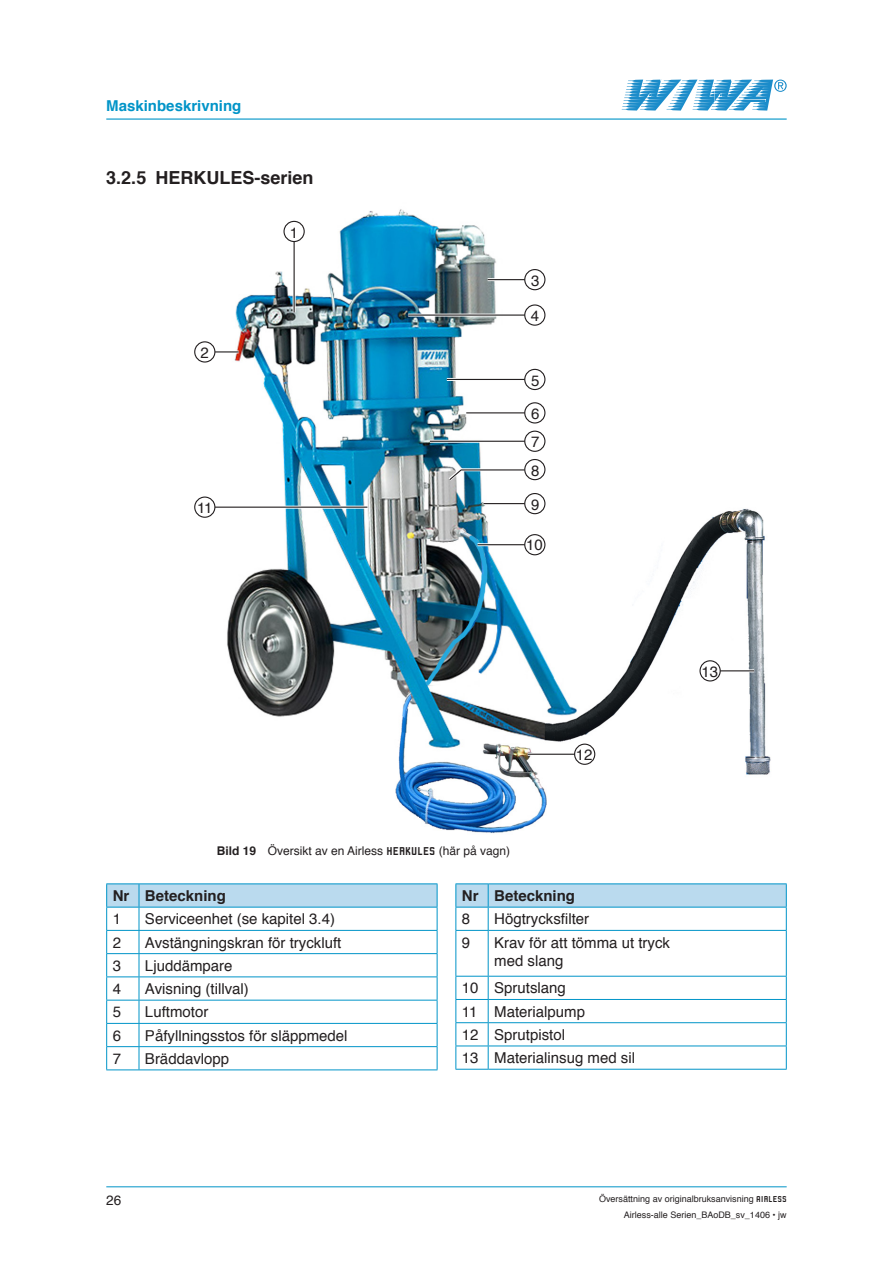
<style>
.page{position:relative;width:893px;height:1263px;background:#fff}
.page>*{position:absolute;margin:0;border:0;box-sizing:border-box;transform-origin:0 0}
.t1{font:700 18px "Helvetica";color:#231f20}
.t2{font:15px/23.2px "Helvetica";color:#231f20}
.t3{font:700 15px "Helvetica";color:#231f20}
.t4{font:700 15px "Helvetica";color:#0094c8}
.t5{font:13.5px "Helvetica";color:#231f20}
.t6{font:12px "Helvetica";color:#231f20}
.t7{font:9px/16.2px "Helvetica";color:#231f20;text-align:right}
.s1{font-weight:700}
.s2{font-family:"Robust ICG";font-weight:700}
</style>
<div class="page">
<hr style="left:106px;top:1186px;width:681px;height:1px;background:#0094c8">
<hr style="left:106px;top:118px;width:681px;height:2px;background:#0094c8">
<svg style="left:622px;top:80px;width:165px;height:31px"></svg>
<hr style="left:106px;top:883px;width:33px;height:1px;background:#0094c8">
<hr style="left:139px;top:883px;width:298px;height:1px;background:#0094c8">
<svg style="left:106px;top:884px;width:332px;height:185px"></svg>
<hr style="left:106px;top:953px;width:33px;height:1px;background:#0094c8">
<hr style="left:139px;top:953px;width:298px;height:1px;background:#0094c8">
<hr style="left:106px;top:976px;width:33px;height:1px;background:#0094c8">
<hr style="left:139px;top:976px;width:298px;height:1px;background:#0094c8">
<hr style="left:106px;top:1000px;width:33px;height:1px;background:#0094c8">
<hr style="left:139px;top:1000px;width:298px;height:1px;background:#0094c8">
<hr style="left:106px;top:1023px;width:33px;height:1px;background:#0094c8">
<hr style="left:139px;top:1023px;width:298px;height:1px;background:#0094c8">
<hr style="left:106px;top:1046px;width:33px;height:1px;background:#0094c8">
<hr style="left:139px;top:1046px;width:298px;height:1px;background:#0094c8">
<hr style="left:106px;top:1069px;width:33px;height:1px;background:#0094c8">
<hr style="left:139px;top:1069px;width:298px;height:1px;background:#0094c8">
<hr style="left:455px;top:883px;width:33px;height:1px;background:#0094c8">
<hr style="left:488px;top:883px;width:299px;height:1px;background:#0094c8">
<hr style="left:455px;top:931px;width:1px;height:45px;background:#0094c8">
<svg style="left:455px;top:977px;width:1px;height:92px"></svg>
<svg style="left:455px;top:884px;width:332px;height:46px"></svg>
<hr style="left:488px;top:931px;width:1px;height:45px;background:#0094c8">
<hr style="left:786px;top:931px;width:1px;height:45px;background:#0094c8">
<svg style="left:488px;top:977px;width:1px;height:92px"></svg>
<svg style="left:786px;top:977px;width:1px;height:92px"></svg>
<hr style="left:455px;top:930px;width:33px;height:1px;background:#0094c8">
<hr style="left:488px;top:930px;width:299px;height:1px;background:#0094c8">
<hr style="left:455px;top:976px;width:33px;height:1px;background:#0094c8">
<hr style="left:488px;top:976px;width:299px;height:1px;background:#0094c8">
<hr style="left:455px;top:999px;width:33px;height:1px;background:#0094c8">
<hr style="left:488px;top:999px;width:299px;height:1px;background:#0094c8">
<hr style="left:455px;top:1022px;width:33px;height:1px;background:#0094c8">
<hr style="left:488px;top:1022px;width:299px;height:1px;background:#0094c8">
<hr style="left:455px;top:1045px;width:33px;height:1px;background:#0094c8">
<hr style="left:488px;top:1045px;width:299px;height:1px;background:#0094c8">
<hr style="left:455px;top:1069px;width:33px;height:1px;background:#0094c8">
<hr style="left:488px;top:1069px;width:299px;height:1px;background:#0094c8">
<img style="left:227px;top:209px;width:544px;height:624px">
<hr style="left:215px;top:350px;width:24px;height:3px;background:#fff">
<svg style="left:215px;top:351px;width:24px;height:1px"></svg>
<div style="left:194px;top:341px;width:21px;height:22px;border:1px solid #231f20;border-radius:50%"></div>
<hr style="left:215px;top:506px;width:152px;height:3px;background:#fff">
<hr style="left:215px;top:507px;width:152px;height:1px;background:#231f20">
<div style="left:194px;top:496px;width:21px;height:22px;border:1px solid #231f20;border-radius:50%"></div>
<hr style="left:293px;top:242px;width:3px;height:70px;background:#fff">
<hr style="left:294px;top:242px;width:1px;height:70px;background:#231f20">
<div style="left:284px;top:221px;width:20px;height:20px;background:#fff;border-radius:50%"></div>
<div style="left:283px;top:221px;width:22px;height:21px;border:1px solid #231f20;border-radius:50%"></div>
<hr style="left:466px;top:411px;width:69px;height:3px;background:#fff">
<hr style="left:466px;top:412px;width:69px;height:1px;background:#231f20">
<div style="left:525px;top:403px;width:20px;height:20px;background:#fff;border-radius:50%"></div>
<div style="left:524px;top:402px;width:21px;height:21px;border:1px solid #231f20;border-radius:50%"></div>
<hr style="left:488px;top:278px;width:47px;height:3px;background:#fff">
<hr style="left:488px;top:279px;width:47px;height:1px;background:#231f20">
<div style="left:525px;top:270px;width:20px;height:20px;background:#fff;border-radius:50%"></div>
<div style="left:524px;top:269px;width:21px;height:21px;border:1px solid #231f20;border-radius:50%"></div>
<hr style="left:408px;top:314px;width:127px;height:3px;background:#fff">
<hr style="left:408px;top:314px;width:127px;height:2px;background:#231f20">
<div style="left:525px;top:305px;width:20px;height:20px;background:#fff;border-radius:50%"></div>
<div style="left:524px;top:304px;width:21px;height:22px;border:1px solid #231f20;border-radius:50%"></div>
<hr style="left:430px;top:440px;width:105px;height:3px;background:#fff">
<hr style="left:430px;top:441px;width:105px;height:1px;background:#231f20">
<div style="left:525px;top:431px;width:20px;height:20px;background:#fff;border-radius:50%"></div>
<div style="left:524px;top:431px;width:21px;height:21px;border:1px solid #231f20;border-radius:50%"></div>
<hr style="left:447px;top:378px;width:88px;height:3px;background:#fff">
<hr style="left:447px;top:379px;width:88px;height:1px;background:#231f20">
<div style="left:525px;top:369px;width:20px;height:20px;background:#fff;border-radius:50%"></div>
<div style="left:524px;top:369px;width:21px;height:21px;border:1px solid #231f20;border-radius:50%"></div>
<hr style="left:483px;top:502px;width:52px;height:3px;background:#fff">
<hr style="left:483px;top:503px;width:52px;height:1px;background:#231f20">
<div style="left:525px;top:493px;width:20px;height:21px;background:#fff;border-radius:50%"></div>
<div style="left:524px;top:493px;width:21px;height:21px;border:1px solid #231f20;border-radius:50%"></div>
<hr style="left:477px;top:543px;width:58px;height:3px;background:#fff">
<hr style="left:477px;top:544px;width:58px;height:1px;background:#231f20">
<div style="left:525px;top:535px;width:20px;height:20px;background:#fff;border-radius:50%"></div>
<div style="left:524px;top:534px;width:21px;height:21px;border:1px solid #231f20;border-radius:50%"></div>
<hr style="left:528px;top:753px;width:57px;height:3px;background:#fff">
<hr style="left:528px;top:754px;width:57px;height:1px;background:#231f20">
<div style="left:575px;top:744px;width:20px;height:20px;background:#fff;border-radius:50%"></div>
<div style="left:574px;top:744px;width:21px;height:21px;border:1px solid #231f20;border-radius:50%"></div>
<svg style="left:445px;top:467px;width:83px;height:17px"></svg>
<div style="left:525px;top:459px;width:20px;height:21px;background:#fff;border-radius:50%"></div>
<div style="left:524px;top:459px;width:21px;height:21px;border:1px solid #231f20;border-radius:50%"></div>
<hr style="left:710px;top:669px;width:44px;height:3px;background:#fff">
<hr style="left:710px;top:670px;width:44px;height:1px;background:#231f20">
<div style="left:700px;top:661px;width:20px;height:20px;background:#fff;border-radius:50%"></div>
<div style="left:699px;top:660px;width:22px;height:21px;border:1px solid #231f20;border-radius:50%"></div>
<p class="t4" style="left:106px;top:93px;width:137px">Maskinbeskrivning</p>
<p class="t1" style="left:106px;top:163px;width:209px">3.2.5 HERKULES-serien</p>
<p class="t2" style="left:201px;top:341px;width:10px">2</p>
<p class="t2" style="left:197px;top:496px;width:17px">11</p>
<p class="t2" style="left:290px;top:221px;width:10px">1</p>
<p class="t2" style="left:531px;top:269px;width:10px">3</p>
<p class="t2" style="left:531px;top:304px;width:10px">4</p>
<p class="t2" style="left:531px;top:369px;width:10px">5</p>
<p class="t2" style="left:531px;top:403px;width:10px">6</p>
<p class="t2" style="left:531px;top:431px;width:10px">7</p>
<p class="t2" style="left:531px;top:459px;width:10px">8</p>
<p class="t2" style="left:531px;top:493px;width:10px">9</p>
<p class="t2" style="left:526px;top:534px;width:18px">10</p>
<p class="t2" style="left:576px;top:743px;width:18px">12</p>
<p class="t2" style="left:702px;top:660px;width:18px">13</p>
<p class="t6" style="left:217px;top:842px;width:295px"><span class="s1">Bild 19</span> Översikt av en Airless <span class="s2">HERKULES</span> (här på vagn)</p>
<p class="t3" style="left:113px;top:884px;width:115px">Nr Beteckning</p>
<p class="t2" style="left:113px;top:908px;width:10px">1</p>
<p class="t2" style="left:145px;top:908px;width:192px">Serviceenhet (se kapitel 3.4)</p>
<p class="t2" style="left:113px;top:931px;width:10px">2</p>
<p class="t2" style="left:145px;top:931px;width:198px">Avstängningskran för tryckluft</p>
<p class="t2" style="left:113px;top:954px;width:10px">3</p>
<p class="t2" style="left:145px;top:954px;width:89px">Ljuddämpare</p>
<p class="t2" style="left:113px;top:978px;width:10px">4</p>
<p class="t2" style="left:145px;top:978px;width:105px">Avisning (tillval)</p>
<p class="t2" style="left:113px;top:1001px;width:10px">5</p>
<p class="t2" style="left:145px;top:1001px;width:65px">Luftmotor</p>
<p class="t2" style="left:113px;top:1024px;width:10px">6</p>
<p class="t2" style="left:145px;top:1024px;width:204px">Påfyllningsstos för släppmedel</p>
<p class="t2" style="left:113px;top:1047px;width:10px">7</p>
<p class="t2" style="left:145px;top:1047px;width:86px">Bräddavlopp</p>
<p class="t3" style="left:462px;top:884px;width:115px">Nr Beteckning</p>
<p class="t2" style="left:462px;top:908px;width:10px">8</p>
<p class="t2" style="left:494px;top:908px;width:97px">Högtrycksfilter</p>
<p class="t2" style="left:462px;top:931px;width:10px">9</p>
<p class="t2" style="left:494px;top:934px;width:177px;line-height:18px">Krav för att tömma ut tryck med slang</p>
<p class="t2" style="left:462px;top:977px;width:175px">10 Sprutslang<br>11 Materialpump<br>12 Sprutpistol<br>13 Materialinsug med sil</p>
<p class="t5" style="left:106px;top:1190px;width:17px">26</p>
<p class="t7" style="left:599px;top:1191px;width:189px">Översättning av originalbruksanvisning <span class="s2">AIRLESS<br></span>Airless-alle Serien_BAoDB_sv_1406 • jw</p>
</div>
